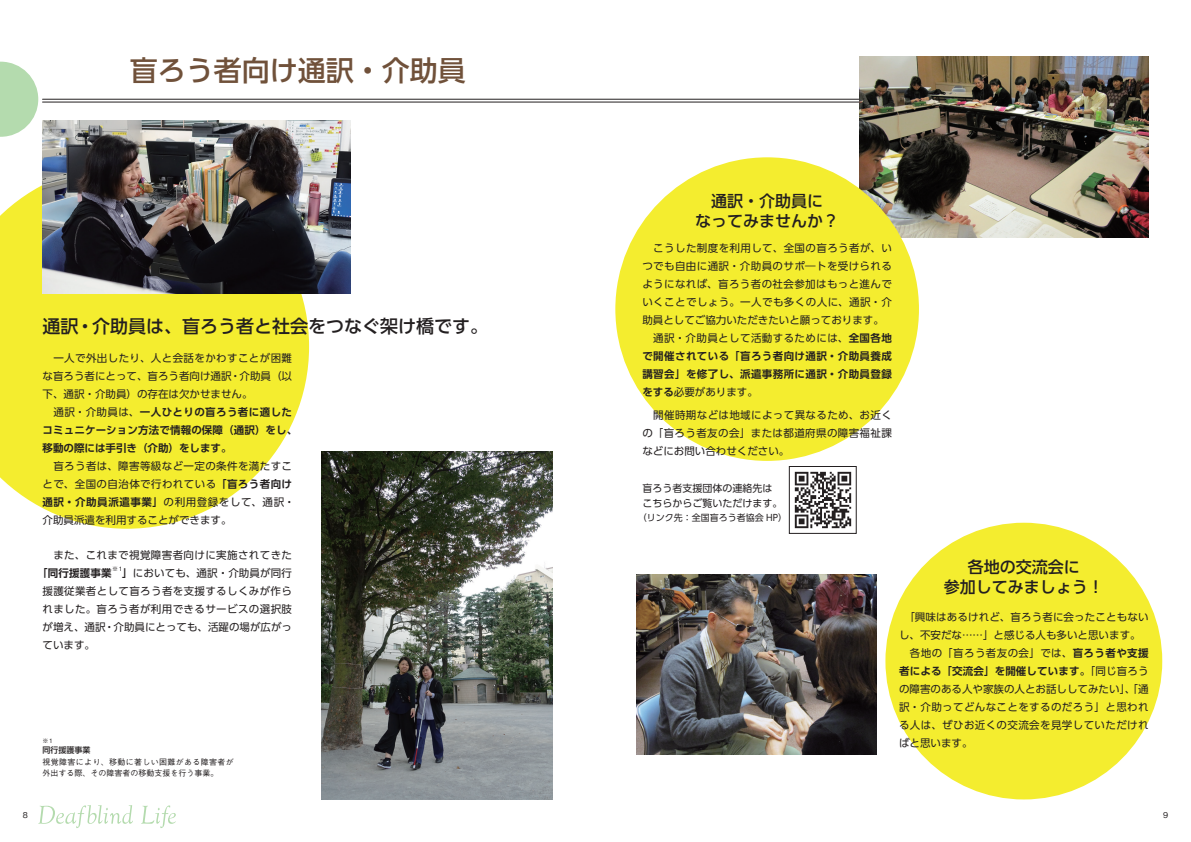
<style>
.page{position:relative;width:1191px;height:842px;background:#fff}
.page>*{position:absolute;margin:0;border:0;box-sizing:border-box;transform-origin:0 0}
.t1{font:500 28px "UD Shin Go Pr 6 N";color:#70513a}
.t2{font:500 18px "UD Shin Go Pr 6 N";color:#231f20}
.t3{font:500 16px/20px "UD Shin Go Pr 6 N";color:#231f20;text-align:center}
.t4{font:10.5px/18px "UD Shin Go Pr 6 N";letter-spacing:.035em;color:#231f20;text-align:justify}
.t5{font:10.5px/18px "UD Shin Go Pr 6 N";letter-spacing:.01em;color:#231f20}
.t6{font:700 10.5px/18px "UD Shin Go Pr 6 N De";letter-spacing:.01em;color:#231f20}
.t7{font:700 10.5px/18px "UD Shin Go Pr 6 N De";letter-spacing:.04em;color:#231f20}
.t8{font:10.5px "UD Shin Go Pr 6 N";color:#231f20}
.t9{font:700 10.5px "UD Shin Go Pr 6 N De";letter-spacing:.015em;color:#231f20}
.t10{font:10.5px "UD Shin Go Pr 6 N";letter-spacing:.015em;color:#231f20}
.t11{font:10px/15px "UD Shin Go Pr 6 N";color:#231f20}
.t12{font:9px "UD Shin Go Pr 6 N";color:#231f20}
.t13{font:500 8px/11px "Gothic BBB Pro";letter-spacing:.045em;color:#231f20}
.t14{font:500 8px "UD Shin Go Pr 6 N";color:#231f20}
.t15{font:500 6px "Gothic BBB Pro";color:#231f20}
.s1{font-family:"UD Shin Go Pr 6 N";font-weight:400}
.s2{font-family:"UD Shin Go Pr 6 N De";font-weight:700}
</style>
<div class="page">
<div style="left:885px;top:523px;width:277px;height:276px;background:#f4ed2f;border-radius:50%"></div>
<svg style="left:0;top:164px;width:309px;height:365px;background:#f5ef4b"></svg>
<svg style="left:0;top:62px;width:38px;height:75px"></svg>
<svg style="left:38px;top:805px;width:138px;height:23px"></svg>
<hr style="left:43px;top:99px;width:821px;height:1px;background:#231f20">
<hr style="left:43px;top:102px;width:821px;height:1px;background:#231f20">
<img style="left:321px;top:452px;width:232px;height:347px">
<img style="left:43px;top:120px;width:307px;height:174px">
<img style="left:859px;top:57px;width:289px;height:181px">
<img style="left:636px;top:574px;width:241px;height:180px">
<div style="left:615px;top:157px;width:304px;height:304px;background:#f4ed2f;border-radius:50%"></div>
<img style="left:794px;top:471px;width:58px;height:58px">
<div style="left:789px;top:466px;width:67px;height:67px;border:1px solid #231f20"></div>
<h1 class="t1" style="left:130px;top:48px;width:338px">盲ろう者向け通訳・介助員</h1>
<h2 class="t2" style="left:43px;top:311px;width:447px">通訳・介助員は、盲ろう者と社会をつなぐ架け橋です。</h2>
<p class="t4" style="left:43px;top:348px;width:251px">　一人で外出したり、人と会話をかわすことが困難な盲ろう者にとって、盲ろう者向け通訳・介助員（以下、通訳・介助員）の存在は欠かせません。</p>
<p class="t6" style="left:43px;top:402px;width:256px"><span class="s1">　通訳・介助員は、</span>一人ひとりの盲ろう者に適したコミュニケーション方法で情報の保障（通訳）をし、移動の際には手引き（介助）をします。</p>
<p class="t4" style="left:43px;top:456px;width:254px;text-align:left">　盲ろう者は、障害等級など一定の条件を満たすことで、全国の自治体で行われている<span class="s2">「盲ろう者向け通訳・介助員派遣事業」</span>の利用登録をして、通訳・介助員派遣を利用することができます。</p>
<p class="t4" style="left:43px;top:546px;width:251px">　また、これまで視覚障害者向けに実施されてきた</p>
<p class="t10" style="left:37px;top:565px;width:256px"><span class="s2">「同行援護事業　」</span>においても、通訳・介助員が同行</p>
<p class="t4" style="left:43px;top:582px;width:251px">援護従業者として盲ろう者を支援するしくみが作ら</p>
<p class="t4" style="left:43px;top:600px;width:251px">れました。盲ろう者が利用できるサービスの選択肢</p>
<p class="t8" style="left:43px;top:619px;width:251px">が増え、通訳・介助員にとっても、活躍の場が広がっ</p>
<p class="t4" style="left:43px;top:636px;width:54px">ています。</p>
<p class="t15" style="left:112px;top:563px;width:12px">※1</p>
<p class="t15" style="left:43px;top:736px;width:12px">※1</p>
<p class="t14" style="left:43px;top:743px;width:49px">同行援護事業</p>
<p class="t13" style="left:43px;top:755px;width:193px">視覚障害により、移動に著しい困難がある障害者が外出する際、その障害者の移動支援を行う事業。</p>
<h3 class="t3" style="left:695px;top:190px;width:145px">通訳・介助員に<br>なってみませんか？</h3>
<p class="t4" style="left:642px;top:238px;width:251px;text-align:left">　こうした制度を利用して、全国の盲ろう者が、いつでも自由に通訳・介助員のサポ―トを受けられるようになれば、盲ろう者の社会参加はもっと進んでいくことでしょう。一人でも多くの人に、通訳・介助員としてご協力いただきたいと願っております。　通訳・介助員として活動するためには、<span class="s2">全国各地</span></p>
<p class="t7" style="left:642px;top:346px;width:251px">で開催されている「盲ろう者向け通訳・介助員養成講習会」を修了し、派遣事務所に通訳・介助員登録</p>
<p class="t8" style="left:642px;top:383px;width:117px"><span class="s2">をする</span>必要があります。</p>
<p class="t4" style="left:642px;top:406px;width:251px">　開催時期などは地域によって異なるため、お近くの「盲ろう者友の会」または都道府県の障害福祉課などにお問い合わせください。</p>
<p class="t11" style="left:642px;top:481px;width:141px">盲ろう者支援団体の連絡先はこちらからご覧いただけます。</p>
<p class="t12" style="left:638px;top:511px;width:151px">（リンク先：全国盲ろう者協会 HP）</p>
<h3 class="t3" style="left:943px;top:557px;width:161px">各地の交流会に<br>参加してみましょう！</h3>
<p class="t5" style="left:899px;top:608px;width:251px">　「興味はあるけれど、盲ろう者に会ったこともないし、不安だな……」と感じる人も多いと思います。　各地の「盲ろう者友の会」では、<span class="s2">盲ろう者や支援</span></p>
<p class="t9" style="left:899px;top:663px;width:251px">者による「交流会」を開催しています。<span class="s1">「同じ盲ろう</span></p>
<p class="t4" style="left:899px;top:680px;width:251px">の障害のある人や家族の人とお話ししてみたい」、「通訳・介助ってどんなことをするのだろう」と思われる人は、ぜひお近くの交流会を見学していただければと思います。</p>
<p class="t13" style="left:23px;top:809px;width:7px">8</p>
<p class="t13" style="left:1163px;top:809px;width:7px">9</p>
</div>
